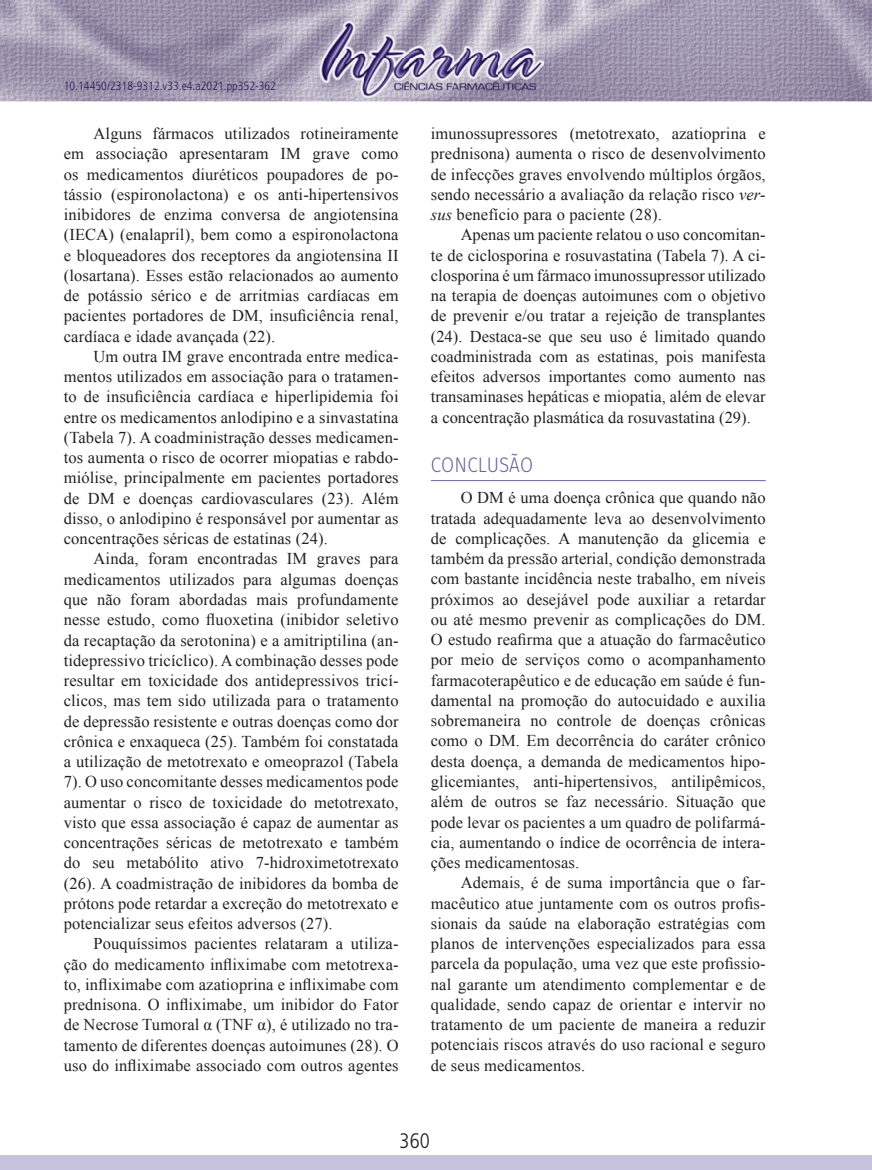
<style>
.page{position:relative;width:872px;height:1170px;background:#fff}
.page>*{position:absolute;margin:0;border:0;box-sizing:border-box;transform-origin:0 0}
.t1{font:300 21px "Fira Sans";letter-spacing:.005em;color:#6d5ea1;scale:.9 1}
.t2{font:300 condensed 21px "Frutiger LT Std";color:#231f20}
.t3{font:16.5px/20.2px "Times New Roman";letter-spacing:.01em;color:#231f20;text-align:justify}
.t4{font:300 condensed 12px "Frutiger LT Std";color:#2a1656}
.s1{font-style:italic}
</style>
<div class="page">
<img style="left:0;top:0;width:872px;height:101px">
<div style="left:0;top:1155px;width:872px;height:14px;background:#c6c1dd"></div>
<img style="left:319px;top:20px;width:225px;height:77px">
<hr style="left:431px;top:480px;width:334px;height:1px;background:#6d5ea1">
<p class="t4" style="left:64px;top:79px;width:214px">10.14450/2318-9312.v33.e4.a2021.pp352-362</p>
<p class="t3" style="left:64px;top:123px;width:336px;text-indent:30px">Alguns fármacos utilizados rotineiramente em associação apresentaram IM grave como os medicamentos diuréticos poupadores de po&shy;tássio (espironolactona) e os anti-hipertensivos inibidores de enzima conversa de angiotensina (IECA) (enalapril), bem como a espironolactona e bloqueadores dos receptores da angiotensina II (losartana). Esses estão relacionados ao aumento de potássio sérico e de arritmias cardíacas em pacientes portadores de DM, insuficiência renal, cardíaca e idade avançada (22).</p>
<p class="t3" style="left:64px;top:346px;width:336px;text-indent:30px">Um outra IM grave encontrada entre medica&shy;mentos utilizados em associação para o tratamen&shy;to de insuficiência cardíaca e hiperlipidemia foi entre os medicamentos anlodipino e a sinvastatina (Tabela 7). A coadministração desses medicamen&shy;tos aumenta o risco de ocorrer miopatias e rabdo&shy;miólise, principalmente em pacientes portadores de DM e doenças cardiovasculares (23). Além disso, o anlodipino é responsável por aumentar as concentrações séricas de estatinas (24).</p>
<p class="t3" style="left:64px;top:548px;width:336px;text-indent:30px">Ainda, foram encontradas IM graves para medicamentos utilizados para algumas doenças que não foram abordadas mais profundamente nesse estudo, como fluoxetina (inibidor seletivo da recaptação da serotonina) e a amitriptilina (an&shy;tidepressivo tricíclico). A combinação desses pode resultar em toxicidade dos antidepressivos tricí&shy;clicos, mas tem sido utilizada para o tratamento de depressão resistente e outras doenças como dor crônica e enxaqueca (25). Também foi constatada a utilização de metotrexato e omeoprazol (Tabela 7). O uso concomitante desses medicamentos pode aumentar o risco de toxicidade do metotrexato, visto que essa associação é capaz de aumentar as concentrações séricas de metotrexato e também do seu metabólito ativo 7-hidroximetotrexato (26). A coadmistração de inibidores da bomba de prótons pode retardar a excreção do metotrexato e potencializar seus efeitos adversos (27).</p>
<p class="t3" style="left:64px;top:933px;width:336px;text-indent:30px">Pouquíssimos pacientes relataram a utiliza&shy;ção do medicamento infliximabe com metotrexa&shy;to, infliximabe com azatioprina e infliximabe com prednisona. O infliximabe, um inibidor do Fator de Necrose Tumoral α (TNF α), é utilizado no tra&shy;tamento de diferentes doenças autoimunes (28). O uso do infliximabe associado com outros agentes</p>
<p class="t3" style="left:431px;top:123px;width:336px">imunossupressores (metotrexato, azatioprina e prednisona) aumenta o risco de desenvolvimento de infecções graves envolvendo múltiplos órgãos, sendo necessário a avaliação da relação risco <span class="s1">ver&shy;sus</span> benefício para o paciente (28).</p>
<p class="t3" style="left:431px;top:224px;width:336px;text-indent:30px">Apenas um paciente relatou o uso concomitan&shy;te de ciclosporina e rosuvastatina (Tabela 7). A ci&shy;closporina é um fármaco imunossupressor utilizado na terapia de doenças autoimunes com o objetivo de prevenir e/ou tratar a rejeição de transplantes (24). Destaca-se que seu uso é limitado quando coadministrada com as estatinas, pois manifesta efeitos adversos importantes como aumento nas transaminases hepáticas e miopatia, além de elevar a concentração plasmática da rosuvastatina (29).</p>
<p class="t1" style="left:431px;top:450px;width:115px">CONCLUSÃO</p>
<p class="t3" style="left:431px;top:487px;width:336px;text-indent:30px">O DM é uma doença crônica que quando não tratada adequadamente leva ao desenvolvimento de complicações. A manutenção da glicemia e também da pressão arterial, condição demonstrada com bastante incidência neste trabalho, em níveis próximos ao desejável pode auxiliar a retardar ou até mesmo prevenir as complicações do DM.<br>O estudo reafirma que a atuação do farmacêutico por meio de serviços como o acompanhamento farmacoterapêutico e de educação em saúde é fun&shy;damental na promoção do autocuidado e auxilia sobremaneira no controle de doenças crônicas como o DM. Em decorrência do caráter crônico desta doença, a demanda de medicamentos hipo&shy;glicemiantes, anti-hipertensivos, antilipêmicos, além de outros se faz necessário. Situação que pode levar os pacientes a um quadro de polifarmá&shy;cia, aumentando o índice de ocorrência de intera&shy;ções medicamentosas.</p>
<p class="t3" style="left:431px;top:872px;width:336px;text-indent:30px">Ademais, é de suma importância que o far&shy;macêutico atue juntamente com os outros profis&shy;sionais da saúde na elaboração estratégias com planos de intervenções especializados para essa parcela da população, uma vez que este profissio&shy;nal garante um atendimento complementar e de qualidade, sendo capaz de orientar e intervir no tratamento de um paciente de maneira a reduzir potenciais riscos através do uso racional e seguro de seus medicamentos.</p>
<p class="t2" style="left:399px;top:1128px;width:32px">360</p>
</div>
